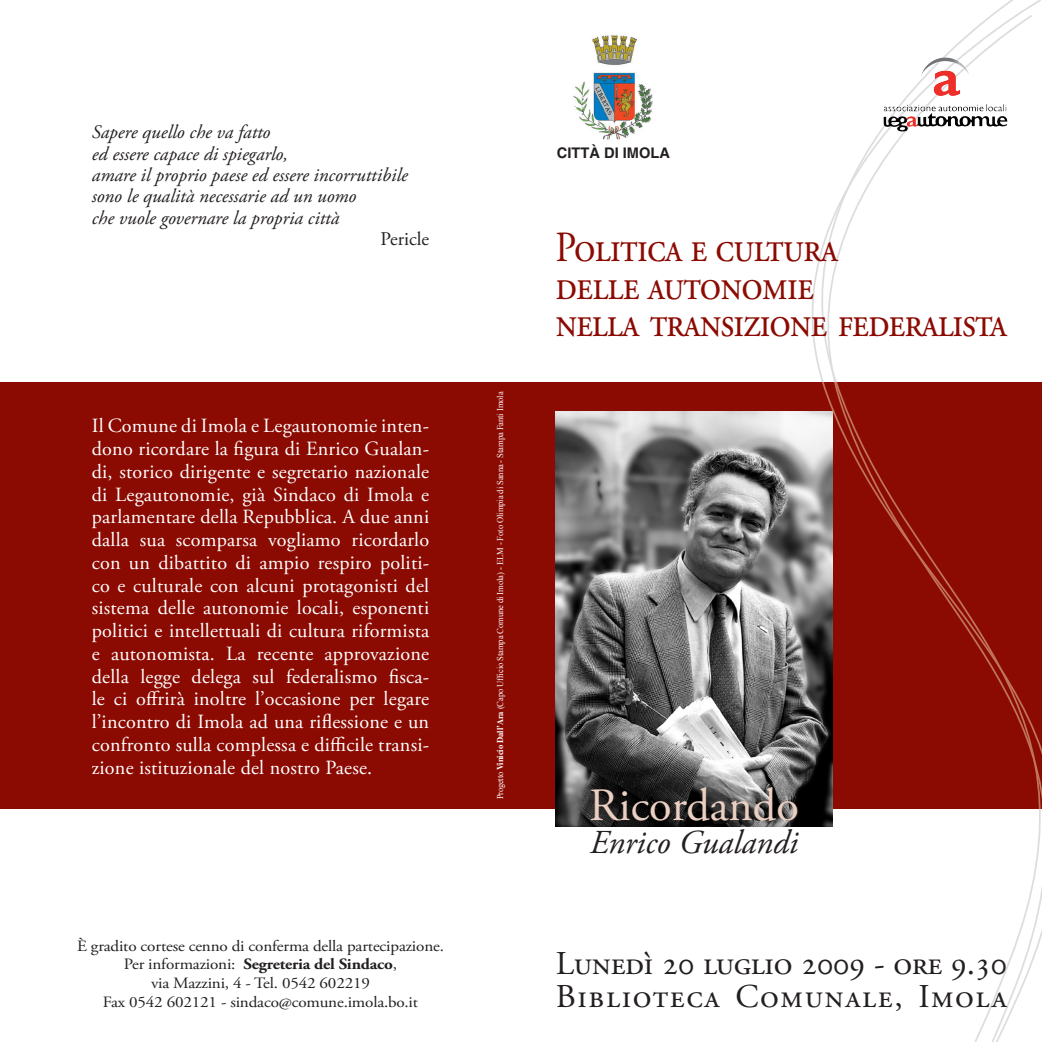
<style>
.page{position:relative;width:1042px;height:1042px;background:#fff}
.page>*{position:absolute;margin:0;border:0;box-sizing:border-box;transform-origin:0 0}
.t1{font:46.2px "Adobe Garamond Pro";color:#ebcfc2}
.t2{font:42.88px "Adobe Garamond Pro";letter-spacing:-.03em;color:#8b0a02;scale:.88 1}
.t3{font:italic 33.43px "Adobe Garamond Pro";color:#231f20}
.titolo_capitolo{font:33.25px "Adobe Garamond Pro";letter-spacing:-.01em;color:#231f20}
.titolo_capitolo-2{font:33.25px "Adobe Garamond Pro";letter-spacing:.05em;color:#231f20}
.t4{font:20.12px/22.8px "Adobe Garamond Pro";color:#fff;text-align:justify}
.testo{font:italic 19.25px "Adobe Garamond Pro";color:#231f20}
.testo-2{font:19.25px "Adobe Garamond Pro";color:#231f20}
.Corpo_del_testo{font:15.75px "Adobe Garamond Pro";letter-spacing:-.01em;color:#231f20;scale:1.08 1}
.Corpo_del_testo-2{font:700 15.75px "Adobe Garamond Pro";letter-spacing:-.01em;color:#231f20;scale:1.08 1}
.capitolo{font:700 14.7px "Helvetica";color:#231f20}
.t5{font:8.92px "Times New Roman";letter-spacing:-.01em;color:#fff;scale:.96 1}
.s1{font-weight:400}
.s2{font-family:"Times";font-weight:700}
</style>
<div class="page">
<svg style="left:762px;top:0;width:280px;height:1042px"></svg>
<div style="left:0;top:383px;width:1042px;height:426px;background:#8b0a02"></div>
<svg style="left:762px;top:383px;width:280px;height:426px"></svg>
<img style="left:921px;top:58px;width:22px;height:18px">
<img style="left:556px;top:412px;width:276px;height:414px">
<img style="left:573px;top:35px;width:80px;height:105px">
<p class="testo" style="left:92px;top:121px;width:180px">Sapere quello che va fatto</p>
<p class="testo" style="left:92px;top:142px;width:198px">ed essere capace di spiegarlo,</p>
<p class="testo" style="left:92px;top:163px;width:317px">amare il proprio paese ed essere incorruttibile</p>
<p class="testo" style="left:92px;top:185px;width:266px">sono le qualità necessarie ad un uomo</p>
<p class="testo" style="left:92px;top:206px;width:249px">che vuole governare la propria città</p>
<p class="testo-2" style="left:381px;top:227px;width:50px">Pericle</p>
<p class="t2" style="left:555px;top:222px;width:323px">Politica e cultura</p>
<p class="t2" style="left:555px;top:259px;width:295px">delle autonomie</p>
<p class="t2" style="left:555px;top:297px;width:515px">nella transizione federalista</p>
<p class="capitolo" style="left:557px;top:144px;width:115px">CITTÀ DI IMOLA</p>
<p class="t4" style="left:92px;top:415px;width:339px">Il Comune di Imola e Legautonomie inten&shy;dono ricordare la figura di Enrico Gualan&shy;di, storico dirigente e segretario nazionale di Legautonomie, già Sindaco di Imola e parlamentare della Repubblica. A due anni dalla sua scomparsa vogliamo ricordarlo con un dibattito di ampio respiro politi&shy;co e culturale con alcuni protagonisti del sistema delle autonomie locali, esponenti politici e intellettuali di cultura riformista e autonomista. La recente approvazione della legge delega sul federalismo fisca&shy;le ci offrirà inoltre l’occasione per legare l’incontro di Imola ad una riflessione e un confronto sulla complessa e difficile transi&shy;zione istituzionale del nostro Paese.</p>
<p class="Corpo_del_testo" style="left:77px;top:936px;width:341px">È gradito cortese cenno di conferma della partecipazione.</p>
<p class="Corpo_del_testo-2" style="left:124px;top:955px;width:254px"><span class="s1">Per informazioni:</span> Segreteria del Sindaco<span class="s1">,</span></p>
<p class="Corpo_del_testo" style="left:151px;top:974px;width:204px">via Mazzini, 4 - Tel. 0542 602219</p>
<p class="Corpo_del_testo" style="left:103px;top:993px;width:293px">Fax 0542 602121 - sindaco@comune.imola.bo.it</p>
<p class="t5" style="left:494px;top:799px;width:426px;rotate:-90deg">Progetto <span class="s2">Vinicio Dall’Ara</span> (Capo Ufficio Stampa Comune di Imola) - ELM - Foto Olimpia di Sanna - Stampa Fanti Imola</p>
<p class="t1" style="left:589px;top:777px;width:211px">Ricordando</p>
<p class="t3" style="left:590px;top:822px;width:210px">Enrico Gualandi</p>
<p class="titolo_capitolo" style="left:556px;top:943px;width:453px">Lunedì 20 luglio 2009 - ore 9.30</p>
<p class="titolo_capitolo-2" style="left:556px;top:977px;width:453px">Biblioteca Comunale, Imola</p>
</div>
